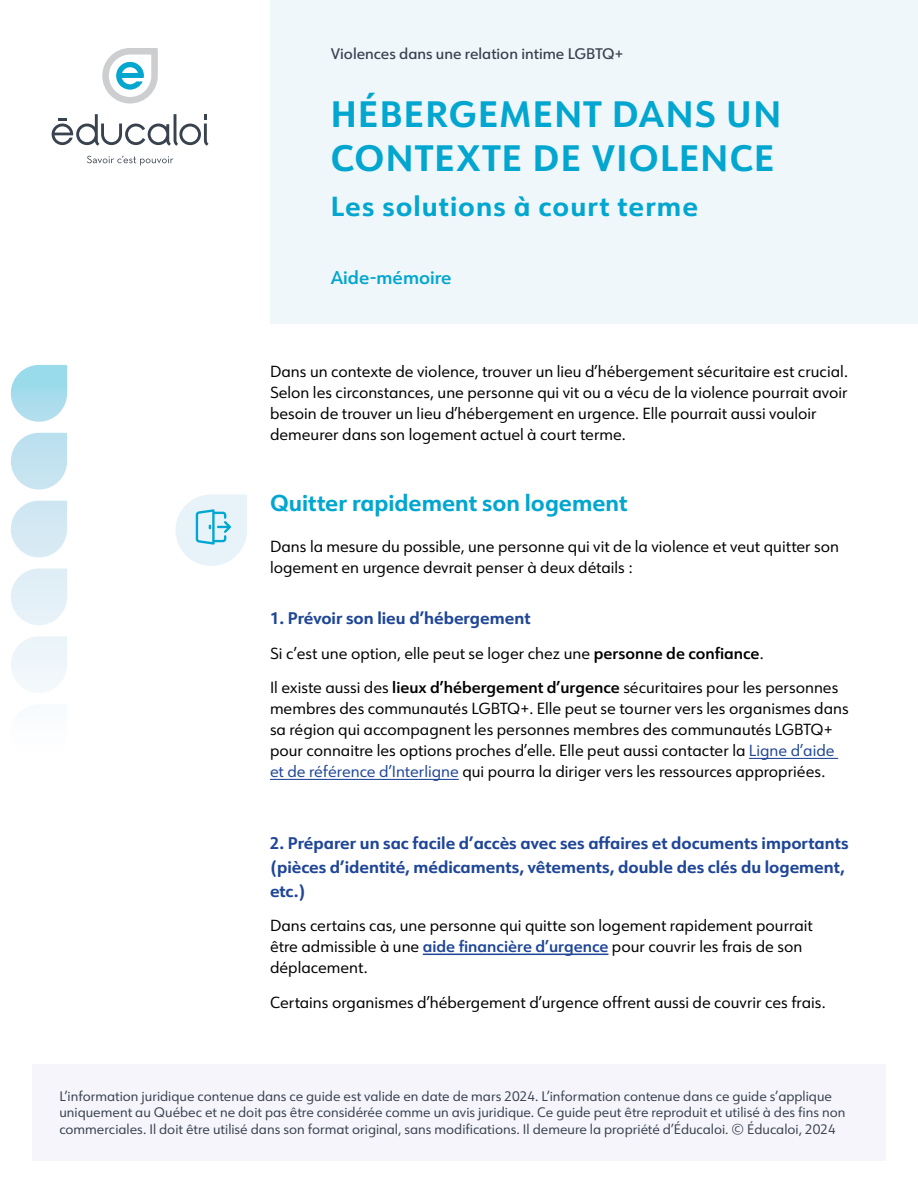
<style>
.page{position:relative;width:918px;height:1188px;background:#fff}
.page>*{position:absolute;margin:0;border:0;box-sizing:border-box;transform-origin:0 0}
.t1{font:700 36px/43.2px "URW Form";letter-spacing:.04em;color:#02a6cf}
.t2{font:700 27px "URW Form";letter-spacing:.04em;color:#02a6cf}
.t3{font:700 22.5px "URW Form";color:#02a6cf}
.t4{font:600 18px "URW Form";color:#02a6cf}
.t5{font:700 16.5px/24px "URW Form";color:#1f4697}
.t6{font:15.75px/21px "URW Form";color:#000}
.t7{font:500 15px "URW Form";color:#39424f}
.t8{font:13.5px/16.2px "URW Form";color:#39424f}
.s1{font-weight:600}
.s2{color:#1f4697}
.s3{font-weight:600;color:#1f4697}
</style>
<div class="page">
<div style="left:270px;top:0;width:648px;height:324px;background:#eff7fb"></div>
<svg style="left:102px;top:48px;width:56px;height:56px"></svg>
<svg style="left:52px;top:114px;width:156px;height:32px"></svg>
<svg style="left:87px;top:156px;width:86px;height:9px"></svg>
<hr style="left:749px;top:758px;width:89px;height:1px;background:#1f4697">
<hr style="left:270px;top:779px;width:189px;height:1px;background:#1f4697">
<hr style="left:423px;top:954px;width:185px;height:1px;background:#1f4697">
<svg style="left:11px;top:365px;width:56px;height:57px"></svg>
<svg style="left:11px;top:568px;width:56px;height:57px"></svg>
<svg style="left:11px;top:636px;width:56px;height:57px"></svg>
<svg style="left:11px;top:433px;width:56px;height:57px"></svg>
<svg style="left:11px;top:501px;width:56px;height:56px"></svg>
<svg style="left:176px;top:494px;width:71px;height:72px"></svg>
<div style="left:32px;top:1064px;width:854px;height:97px;background:#f5f5fb"></div>
<p class="t7" style="left:331px;top:44px;width:294px">Violences dans une relation intime LGBTQ+</p>
<h1 class="t1" style="left:331px;top:91px;width:452px">HÉBERGEMENT DANS UN<br>CONTEXTE DE VIOLENCE</h1>
<h2 class="t2" style="left:331px;top:187px;width:369px">Les solutions à court terme</h2>
<p class="t4" style="left:331px;top:265px;width:122px">Aide-mémoire</p>
<p class="t6" style="left:270px;top:360px;width:579px">Dans un contexte de violence, trouver un lieu d’hébergement sécuritaire est crucial.<br>Selon les circonstances, une personne qui vit ou a vécu de la violence pourrait avoir besoin de trouver un lieu d’hébergement en urgence. Elle pourrait aussi vouloir demeurer dans son logement actuel à court terme.</p>
<h3 class="t3" style="left:270px;top:488px;width:359px">Quitter rapidement son logement</h3>
<p class="t6" style="left:270px;top:536px;width:571px">Dans la mesure du possible, une personne qui vit de la violence et veut quitter son logement en urgence devrait penser à deux détails :</p>
<p class="t5" style="left:270px;top:606px;width:262px">1. Prévoir son lieu d’hébergement</p>
<p class="t6" style="left:270px;top:636px;width:570px;line-height:34.5px">Si c’est une option, elle peut se loger chez une <span class="s1">personne de confiance</span>.<br>Il existe aussi des <span class="s1">lieux d’hébergement d’urgence</span> sécuritaires pour les personnes</p>
<p class="t6" style="left:270px;top:698px;width:580px">membres des communautés LGBTQ+. Elle peut se tourner vers les organismes dans sa région qui accompagnent les personnes membres des communautés LGBTQ+ pour connaitre les options proches d’elle. Elle peut aussi contacter la <span class="s2">Ligne d’aide et de référence d’Interligne</span> qui pourra la diriger vers les ressources appropriées.</p>
<p class="t5" style="left:270px;top:830px;width:580px">2. Préparer un sac facile d’accès avec ses affaires et documents importants (pièces d’identité, médicaments, vêtements, double des clés du logement, etc.)</p>
<p class="t6" style="left:270px;top:915px;width:544px">Dans certains cas, une personne qui quitte son logement rapidement pourrait être admissible à une <span class="s3">aide financière d’urgence</span> pour couvrir les frais de son déplacement.</p>
<p class="t6" style="left:270px;top:991px;width:557px">Certains organismes d’hébergement d’urgence offrent aussi de couvrir ces frais.</p>
<p class="t8" style="left:59px;top:1088px;width:788px">L’information juridique contenue dans ce guide est valide en date de mars 2024. L’information contenue dans ce guide s’applique uniquement au Québec et ne doit pas être considérée comme un avis juridique. Ce guide peut être reproduit et utilisé à des fins non commerciales. Il doit être utilisé dans son format original, sans modifications. Il demeure la propriété d’Éducaloi. © Éducaloi, 2024</p>
</div>
